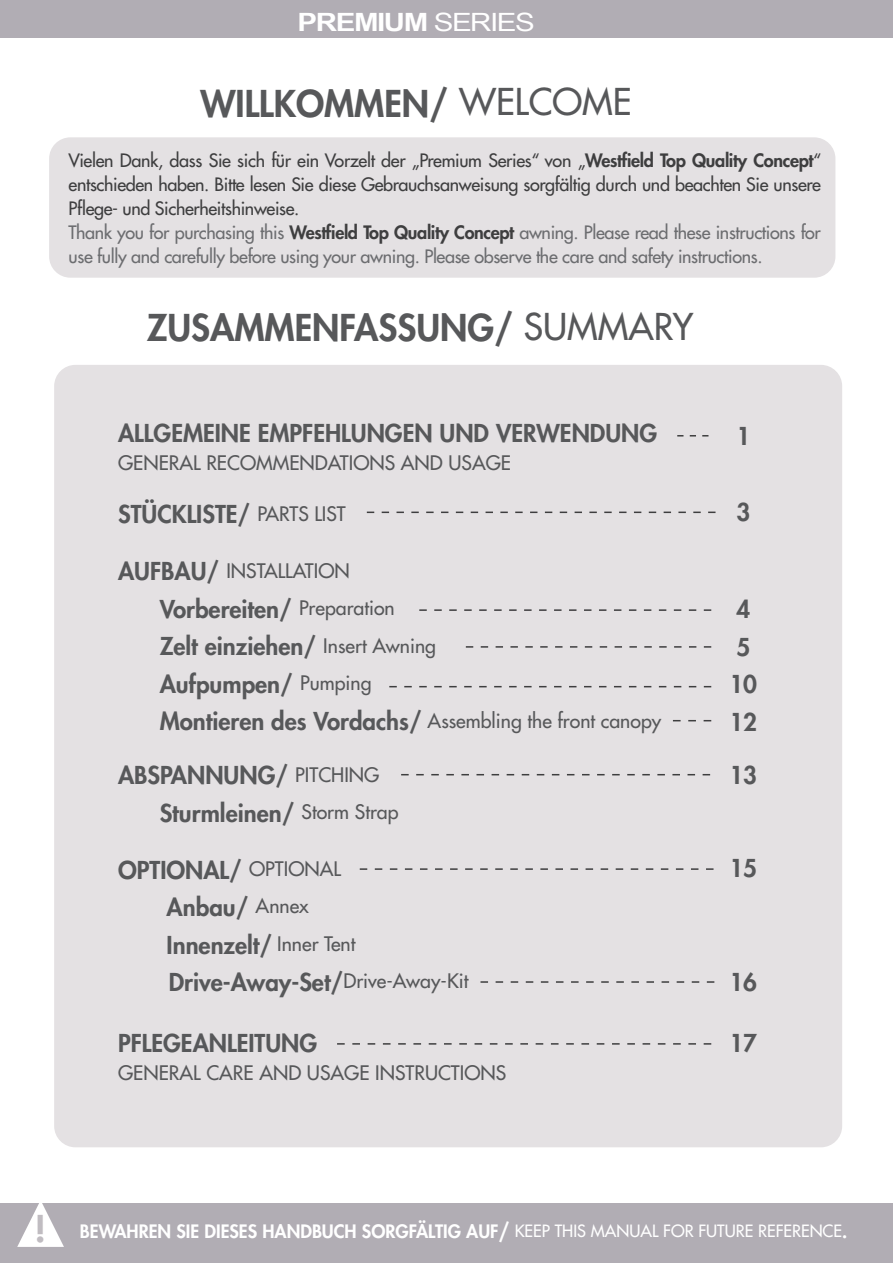
<style>
.page{position:relative;width:893px;height:1263px;background:#fff}
.page>*{position:absolute;margin:0;border:0;box-sizing:border-box;transform-origin:0 0}
.t1{font:800 36px "Futura Std";color:#57585a}
.t2{font:700 25.2px "Arial Narrow";letter-spacing:-.04em;color:#fff;scale:1.43 1}
.t3{font:800 24px/37.5px "Futura Std";color:#57585a}
.t4{font:500 19.5px "Futura Std";color:#57585a}
.t5{font:500 18px/24px "Futura LT Pro";letter-spacing:-.02em;color:#3e3e3f}
.t6{font:800 18px "Futura Std";color:#fff}
.s1{font-weight:400}
.s2{font-weight:500}
.s3{font-family:"Futura Std";font-weight:800}
.s4{color:#6c6d70}
.s5{font-weight:500;font-size:19.5px}
.s6{font-weight:800;font-size:24px}
.s7{font-size:36px;color:#c0bcc1}
.s8{font-size:21px}
.s9{font-weight:500;font-size:16.5px}
</style>
<div class="page">
<div style="left:0;top:0;width:893px;height:38px;background:#b1adb4"></div>
<div style="left:49px;top:137px;width:786px;height:141px;background:#e4e1e3;border-radius:21px"></div>
<div style="left:0;top:1204px;width:893px;height:59px;background:#b1adb4"></div>
<svg style="left:17px;top:1203px;width:47px;height:44px"></svg>
<div style="left:54px;top:365px;width:788px;height:782px;background:#e4e1e3;border-radius:21px"></div>
<svg style="left:677px;top:435px;width:31px;height:1px"></svg>
<svg style="left:367px;top:512px;width:348px;height:1px"></svg>
<svg style="left:419px;top:609px;width:292px;height:2px"></svg>
<svg style="left:466px;top:646px;width:245px;height:2px"></svg>
<svg style="left:389px;top:686px;width:322px;height:1px"></svg>
<svg style="left:401px;top:774px;width:309px;height:1px"></svg>
<svg style="left:673px;top:720px;width:38px;height:1px"></svg>
<svg style="left:360px;top:868px;width:353px;height:2px"></svg>
<svg style="left:480px;top:981px;width:234px;height:2px"></svg>
<svg style="left:337px;top:1043px;width:374px;height:2px"></svg>
<h2 class="t2" style="left:298px;top:3px;width:167px">PREMIUM <span class="s1">SERIES</span></h2>
<h1 class="t1" style="left:200px;top:81px;width:433px">WILLKOMMEN/ <span class="s2">WELCOME</span></h1>
<p class="t5" style="left:69px;top:147px;width:754px">Vielen Dank, dass Sie sich für ein Vorzelt der „Premium Series“ von „<span class="s3">Westfield Top Quality Concept</span>“ entschieden haben. Bitte lesen Sie diese Gebrauchsanweisung sorgfältig durch und beachten Sie unsere Pflege- und Sicherheitshinweise.<br><span class="s4">Thank you for purchasing this</span> <span class="s3">Westfield Top Quality Concept</span> <span class="s4">awning. Please read these instructions for use fully and carefully before using your awning. Please observe the care and safety instructions.</span></p>
<h1 class="t1" style="left:147px;top:305px;width:548px">ZUSAMMENFASSUNG/ <span class="s2">SUMMARY</span></h1>
<h3 class="t3" style="left:118px;top:415px;width:541px">ALLGEMEINE EMPFEHLUNGEN UND VERWENDUNG</h3>
<p class="t4" style="left:118px;top:451px;width:395px">GENERAL RECOMMENDATIONS AND USAGE</p>
<h3 class="t3" style="left:118px;top:496px;width:229px">STÜCKLISTE/ <span class="s5">PARTS LIST</span></h3>
<p class="t4" style="left:118px;top:558px;width:233px"><span class="s6">AUFBAU/</span> INSTALLATION</p>
<h3 class="t3" style="left:160px;top:590px;width:278px">Vorbereiten/ <span class="s5">Preparation<br></span>Zelt einziehen/ <span class="s5">Insert Awning<br></span>Aufpumpen/ <span class="s5">Pumping</span></h3>
<p class="t4" style="left:160px;top:708px;width:503px"><span class="s6">Montieren des Vordachs/</span> Assembling the front canopy</p>
<h3 class="t3" style="left:160px;top:756px;width:240px;text-indent:-42px">ABSPANNUNG/ <span class="s5">PITCHING<br></span>Sturmleinen/ <span class="s5">Storm Strap</span></h3>
<h3 class="t3" style="left:167px;top:851px;width:303px;text-indent:-49px">OPTIONAL/ <span class="s5">OPTIONAL<br></span>Anbau/ <span class="s5">Annex<br></span>Innenzelt/ <span class="s5">Inner Tent<br></span>Drive-Away-Set/<span class="s5">Drive-Away-Kit</span></h3>
<h3 class="t3" style="left:118px;top:1025px;width:201px">PFLEGEANLEITUNG</h3>
<p class="t4" style="left:118px;top:1061px;width:390px">GENERAL CARE AND USAGE INSTRUCTIONS</p>
<h3 class="t3" style="left:736px;top:417px;width:15px">1</h3>
<h3 class="t3" style="left:736px;top:493px;width:15px">3</h3>
<h3 class="t3" style="left:729px;top:591px;width:29px">4<br>5<br>10<br>12</h3>
<h3 class="t3" style="left:729px;top:757px;width:29px">13</h3>
<h3 class="t3" style="left:729px;top:849px;width:29px">15</h3>
<h3 class="t3" style="left:729px;top:963px;width:29px">16</h3>
<h3 class="t3" style="left:729px;top:1024px;width:29px">17</h3>
<p class="t6" style="left:34px;top:1220px;width:814px"><span class="s7">!</span> BEWAHREN SIE DIESES HANDBUCH SORGFÄLTIG AUF<span class="s8">/</span> <span class="s9">KEEP THIS MANUAL FOR FUTURE REFERENCE</span>.</p>
</div>
